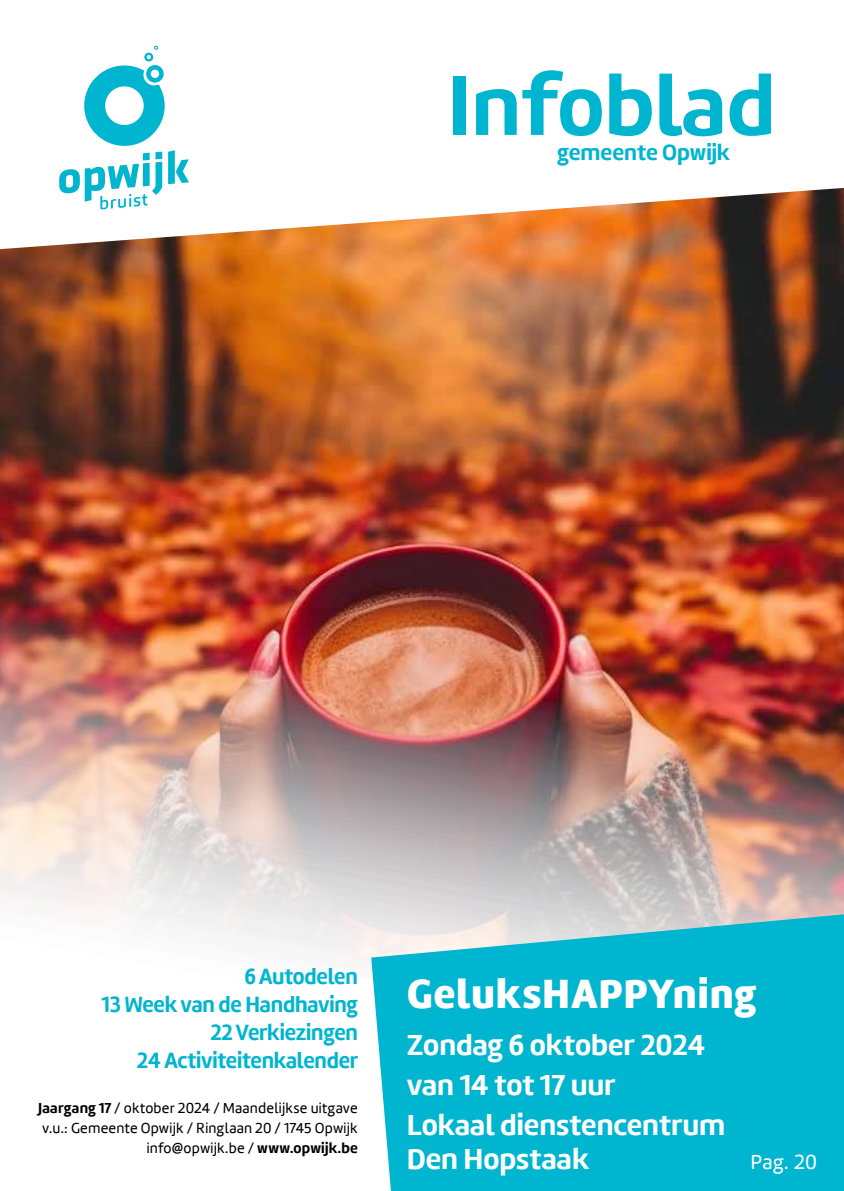
<style>
.page{position:relative;width:844px;height:1191px;background:#fff}
.page>*{position:absolute;margin:0;border:0;box-sizing:border-box;transform-origin:0 0}
.t1{font:700 87.5px "Marine";color:#00b5cf}
.t2{font:900 42px "Marine";letter-spacing:.02em;color:#fff}
.t3{font:700 29.75px/39.9px "Marine";color:#fff}
.t4{font:700 22.75px/28px "Marine";letter-spacing:-.01em;color:#00b5cf;text-align:right;scale:.96 1}
.t5{font:700 22.75px "Marine";letter-spacing:-.01em;color:#00b5cf}
.t6{font:21px "Marine";color:#fff}
.t7{font:14.88px/19.9px "Marine";letter-spacing:.015em;color:#000;text-align:right}
.s1{font-weight:700}
</style>
<div class="page">
<img style="left:0;top:188px;width:843px;height:774px">
<svg style="left:59px;top:46px;width:130px;height:163px"></svg>
<svg style="left:371px;top:914px;width:472px;height:277px;background:#18bad1"></svg>
<h1 class="t1" style="left:447px;top:48px;width:329px">Infoblad</h1>
<h3 class="t5" style="left:557px;top:137px;width:174px">gemeente Opwijk</h3>
<h3 class="t4" style="left:101px;top:962px;width:269px">6 Autodelen<br>13 Week van de Handhaving<br>22 Verkiezingen<br>24 Activiteitenkalender</h3>
<h2 class="t2" style="left:406px;top:966px;width:351px">GeluksHAPPYning</h2>
<h3 class="t3" style="left:406px;top:1024px;width:320px">Zondag 6 oktober 2024 van 14 tot 17 uur<br>Lokaal dienstencentrum</h3>
<h3 class="t3" style="left:406px;top:1139px;width:184px">Den Hopstaak</h3>
<h3 class="t6" style="left:750px;top:1149px;width:68px">Pag. 20</h3>
<p class="t7" style="left:38px;top:1097px;width:321px"><span class="s1">Jaargang 17</span> / oktober 2024 / Maandelijkse uitgave v.u.: Gemeente Opwijk / Ringlaan 20 / 1745 Opwijk info@opwijk.be / <span class="s1">www.opwijk.be</span></p>
</div>
